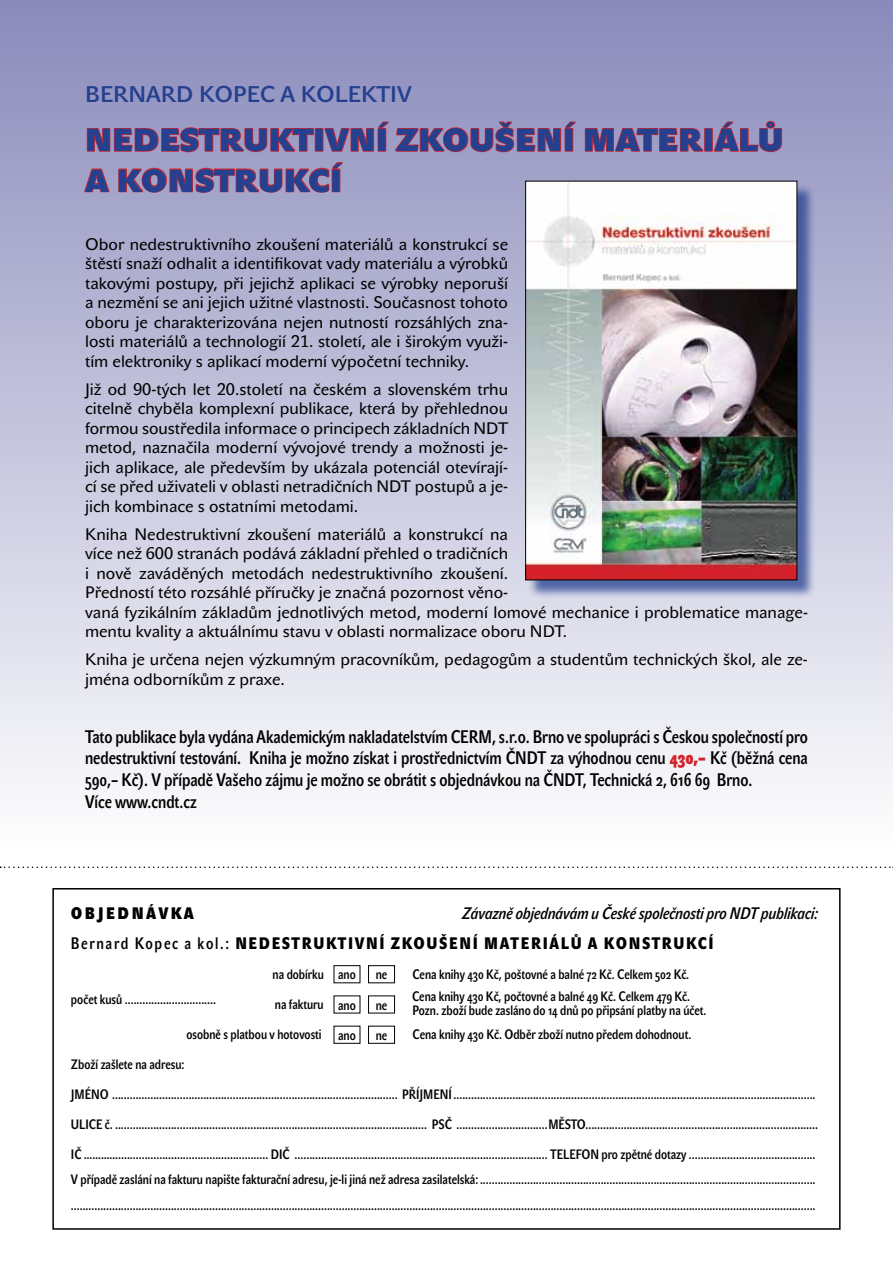
<style>
.page{position:relative;width:893px;height:1263px;background:#fff}
.page>*{position:absolute;margin:0;border:0;box-sizing:border-box;transform-origin:0 0}
.t1{font:31.5px/40.5px "John Sans Xblak CE";color:#25408f}
.t2{font:22.5px "John Sans Med CE";color:#25408f}
.t3{font:18px/21.6px "John Sans Cond Med CE";color:#000}
.t4{font:16.5px/19.5px "John Sans Tx NCE";color:#000;text-align:justify}
.t5{font:16.5px "John Sans Cond Black CE";letter-spacing:.1em;color:#000}
.t6{font:italic 16.5px "John Sans Cond Med CE";color:#000}
.t7{font:16.5px "John Sans Cond Xblak CE";letter-spacing:.15em;color:#000}
.t8{font:13.5px/25.5px "John Sans Cond Med CE";color:#000}
.s1{font-family:"John Sans Cond Xblak CE";color:#d2232a}
.s2{font-family:"John Sans Cond Med CE"}
</style>
<div class="page">
<div style="left:0;top:0;width:893px;height:846px;background:linear-gradient(to bottom,#898aba,#fdfdfe)"></div>
<svg style="left:584px;top:106px;width:120px;height:66px;background:#a28eb3"></svg>
<div style="left:704px;top:128px;width:9px;height:24px;border:2px solid #d2232a"></div>
<svg style="left:715px;top:120px;width:68px;height:55px;background:#a48db0"></svg>
<svg style="left:85px;top:106px;width:492px;height:104px;background:#a58fb2"></svg>
<div style="left:527px;top:183px;width:289px;height:416px;background:#25408f;opacity:.75"></div>
<img style="left:527px;top:183px;width:268px;height:395px">
<div style="left:525px;top:181px;width:272px;height:399px;border:1px solid #000"></div>
<svg style="left:0;top:866px;width:893px;height:2px"></svg>
<div style="left:52px;top:888px;width:789px;height:342px;border:2px solid #000"></div>
<div style="left:334px;top:965px;width:26px;height:18px;border:1px solid #000"></div>
<div style="left:368px;top:965px;width:27px;height:18px;border:1px solid #000"></div>
<div style="left:368px;top:995px;width:27px;height:18px;border:1px solid #000"></div>
<div style="left:334px;top:1026px;width:26px;height:18px;border:1px solid #000"></div>
<div style="left:368px;top:1026px;width:27px;height:18px;border:1px solid #000"></div>
<h2 class="t2" style="left:85px;top:81px;width:328px">BERNARD KOPEC A KOLEKTIV</h2>
<h1 class="t1" style="left:85px;top:121px;width:700px">NEDESTRUKTIVNÍ ZKOUŠENÍ MATERIÁLŮ<br>A KONSTRUKCÍ</h1>
<p class="t4" style="left:85px;top:234px;width:425px">Obor nedestruktivního zkoušení materiálů a konstrukcí se štěstí snaží odhalit a identifikovat vady materiálu a výrobků takovými postupy, při jejichž aplikaci se výrobky neporuší a nezmění se ani jejich užitné vlastnosti. Současnost tohoto oboru je charakterizována nejen nutností rozsáhlých zna&shy;losti materiálů a technologií 21. století, ale i širokým využi&shy;tím elektroniky s aplikací moderní výpočetní techniky.</p>
<p class="t4" style="left:85px;top:379px;width:425px">Již od 90-tých let 20.století na českém a slovenském trhu citelně chyběla komplexní publikace, která by přehlednou formou soustředila informace o principech základních NDT metod, naznačila moderní vývojové trendy a možnosti je&shy;jich aplikace, ale především by ukázala potenciál otevírají&shy;cí se před uživateli v oblasti netradičních NDT postupů a je&shy;jich kombinace s ostatními metodami.</p>
<p class="t4" style="left:85px;top:524px;width:724px;text-align:left">Kniha Nedestruktivní zkoušení materiálů a konstrukcí na<br>více než 600 stranách podává základní přehled o tradičních<br>i nově zaváděných metodách nedestruktivního zkoušení.<br>Předností této rozsáhlé příručky je značná pozornost věno-<br>vaná fyzikálním základům jednotlivých metod, moderní lomové mechanice i problematice manage&shy;mentu kvality a aktuálnímu stavu v oblasti normalizace oboru NDT.</p>
<p class="t4" style="left:85px;top:650px;width:724px">Kniha je určena nejen výzkumným pracovníkům, pedagogům a studentům technických škol, ale ze&shy;jména odborníkům z praxe.</p>
<p class="t3" style="left:85px;top:726px;width:724px">Tato publikace byla vydána Akademickým nakladatelstvím CERM, s.r.o. Brno ve spolupráci s Českou společností pro nedestruktivní testování. Kniha je možno získat i prostřednictvím ČNDT za výhodnou cenu <span class="s1">430,–</span> Kč (běžná cena 590,– Kč). V případě Vašeho zájmu je možno se obrátit s objednávkou na ČNDT, Technická 2, 616 69 Brno.<br>Více www.cndt.cz</p>
<p class="t7" style="left:71px;top:904px;width:125px">OBJEDNÁVKA</p>
<p class="t6" style="left:462px;top:904px;width:358px">Závazně objednávám u České společnosti pro NDT publikaci:</p>
<p class="t5" style="left:71px;top:934px;width:644px"><span class="s2">Bernard Kopec a kol.:</span> NEDESTRUKTIVNÍ ZKOUŠENÍ MATERIÁLŮ A KONSTRUKCÍ</p>
<p class="t8" style="left:273px;top:962px;width:53px">na dobírku</p>
<p class="t8" style="left:412px;top:962px;width:278px">Cena knihy 430 Kč, poštovné a balné 72 Kč. Celkem 502 Kč.</p>
<p class="t8" style="left:275px;top:992px;width:50px">na fakturu</p>
<p class="t8" style="left:412px;top:990px;width:296px;line-height:13.5px">Cena knihy 430 Kč, počtovné a balné 49 Kč. Celkem 479 Kč.<br>Pozn. zboží bude zasláno do 14 dnů po připsání platby na účet.</p>
<p class="t8" style="left:186px;top:1022px;width:137px">osobně s platbou v hotovosti</p>
<p class="t8" style="left:413px;top:1022px;width:280px">Cena knihy 430 Kč. Odběr zboží nutno předem dohodnout.</p>
<p class="t8" style="left:338px;top:962px;width:19px">ano</p>
<p class="t8" style="left:376px;top:962px;width:13px">ne</p>
<p class="t8" style="left:338px;top:992px;width:19px">ano</p>
<p class="t8" style="left:376px;top:992px;width:13px">ne</p>
<p class="t8" style="left:338px;top:1022px;width:19px">ano</p>
<p class="t8" style="left:376px;top:1022px;width:13px">ne</p>
<p class="t8" style="left:71px;top:987px;width:147px">počet kusů ...............................</p>
<p class="t8" style="left:71px;top:1052px;width:115px">Zboží zašlete na adresu:</p>
<p class="t8" style="left:71px;top:1082px;width:746px">JMÉNO ................................................................................................. PŘÍJMENÍ...........................................................................................................................</p>
<p class="t8" style="left:71px;top:1112px;width:749px">ULICE č. .......................................................................................................... PSČ ...............................MĚSTO...............................................................................</p>
<p class="t8" style="left:71px;top:1142px;width:746px;text-align:justify">IČ …………................................................... DIČ ...................................................................................... TELEFON pro zpětné dotazy ...........................................<br>V případě zaslání na fakturu napište fakturační adresu, je-li jiná než adresa zasilatelská: .................................................................................................................. .............................................................................................................................................................................................................................................................</p>
</div>
